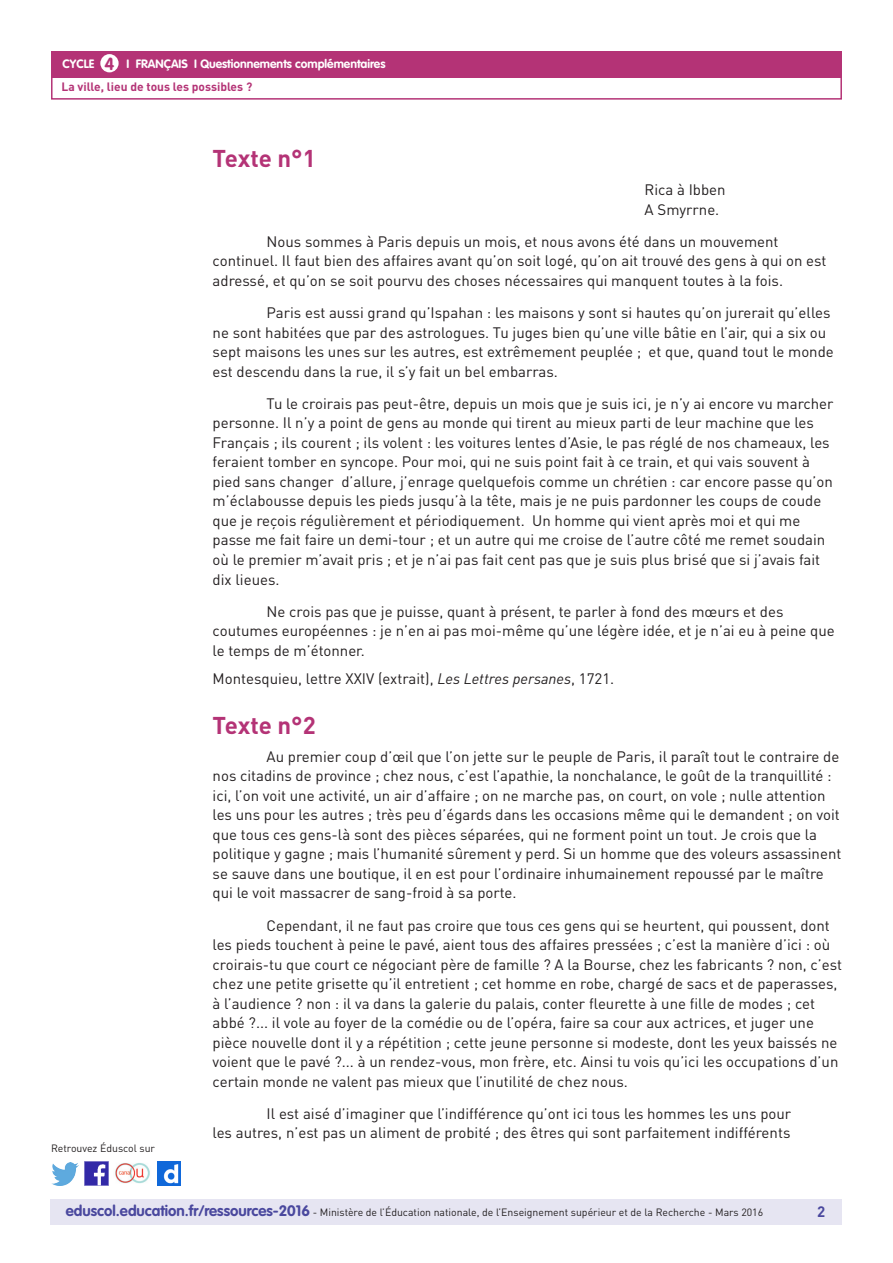
<style>
.page{position:relative;width:893px;height:1263px;background:#fff}
.page>*{position:absolute;margin:0;border:0;box-sizing:border-box;transform-origin:0 0}
._03_Titre_de_niveau{font:700 24px "DIN Pro";letter-spacing:-.005em;color:#b43376}
.t1{font:700 17.25px "VAG Rounded Std";color:#b43376}
._06_Texte_courant{font:15px/19.5px "DIN Pro";color:#231f20}
.t2{font:700 15px "DIN Pro";color:#4a489e}
.t3{font:700 12px "VAG Rounded Std";color:#fff}
.t4{font:700 12px "DIN Pro";color:#b43376}
.t5{font:10.5px "DIN Pro";color:#231f20}
.s1{font-style:italic}
.s2{font-family:"VAG Rounded Std";font-weight:700;font-size:15px;color:#4a489e}
</style>
<div class="page">
<div style="left:50px;top:1199px;width:791px;height:26px;background:#e6e5f2"></div>
<div style="left:51px;top:51px;width:791px;height:27px;background:#b43376"></div>
<div style="left:100px;top:54px;width:19px;height:18px;background:#fff;border-radius:50%"></div>
<div style="left:51px;top:75px;width:791px;height:25px;border:2px solid #b43376"></div>
<img style="left:85px;top:1162px;width:23px;height:23px">
<img style="left:51px;top:1163px;width:28px;height:22px">
<img style="left:158px;top:1162px;width:22px;height:23px">
<img style="left:115px;top:1163px;width:35px;height:21px">
<p class="t1" style="left:105px;top:53px;width:11px">4</p>
<p class="t4" style="left:61px;top:79px;width:192px">La ville, lieu de tous les possibles ?</p>
<p class="t3" style="left:63px;top:57px;width:33px">CYCLE</p>
<p class="t3" style="left:127px;top:57px;width:260px">I FRANÇAIS I Questionnements complémentaires</p>
<p class="t5" style="left:51px;top:1141px;width:106px">Retrouvez Éduscol sur</p>
<p class="_03_Titre_de_niveau" style="left:213px;top:143px;width:105px">Texte n°1</p>
<p class="_06_Texte_courant" style="left:645px;top:180px;width:83px">Rica à Ibben</p>
<p class="_06_Texte_courant" style="left:645px;top:199px;width:76px">A Smyrrne.</p>
<p class="_06_Texte_courant" style="left:213px;top:231px;width:615px;text-indent:54px">Nous sommes à Paris depuis un mois, et nous avons été dans un mouvement continuel. Il faut bien des affaires avant qu’on soit logé, qu’on ait trouvé des gens à qui on est adressé, et qu’on se soit pourvu des choses nécessaires qui manquent toutes à la fois.</p>
<p class="_06_Texte_courant" style="left:213px;top:303px;width:623px;text-indent:54px">Paris est aussi grand qu’Ispahan : les maisons y sont si hautes qu’on jurerait qu’elles ne sont habitées que par des astrologues. Tu juges bien qu’une ville bâtie en l’air, qui a six ou sept maisons les unes sur les autres, est extrêmement peuplée ; et que, quand tout le monde est descendu dans la rue, il s’y fait un bel embarras.</p>
<p class="_06_Texte_courant" style="left:213px;top:393px;width:622px;text-indent:54px">Tu le croirais pas peut-être, depuis un mois que je suis ici, je n’y ai encore vu marcher personne. Il n’y a point de gens au monde qui tirent au mieux parti de leur machine que les Français ; ils courent ; ils volent : les voitures lentes d’Asie, le pas réglé de nos chameaux, les feraient tomber en syncope. Pour moi, qui ne suis point fait à ce train, et qui vais souvent à pied sans changer d’allure, j’enrage quelquefois comme un chrétien : car encore passe qu’on m’éclabousse depuis les pieds jusqu’à la tête, mais je ne puis pardonner les coups de coude que je reçois régulièrement et périodiquement. Un homme qui vient après moi et qui me passe me fait faire un demi-tour ; et un autre qui me croise de l’autre côté me remet soudain où le premier m’avait pris ; et je n’ai pas fait cent pas que je suis plus brisé que si j’avais fait dix lieues.</p>
<p class="_06_Texte_courant" style="left:213px;top:601px;width:624px;text-indent:54px">Ne crois pas que je puisse, quant à présent, te parler à fond des mœurs et des coutumes européennes : je n’en ai pas moi-même qu’une légère idée, et je n’ai eu à peine que le temps de m’étonner.</p>
<p class="_06_Texte_courant" style="left:213px;top:668px;width:403px">Montesquieu, lettre XXIV (extrait), <span class="s1">Les Lettres persanes</span>, 1721.</p>
<p class="_03_Titre_de_niveau" style="left:213px;top:709px;width:105px">Texte n°2</p>
<p class="_06_Texte_courant" style="left:213px;top:746px;width:630px;text-indent:54px">Au premier coup d’œil que l’on jette sur le peuple de Paris, il paraît tout le contraire de nos citadins de province ; chez nous, c’est l’apathie, la nonchalance, le goût de la tranquillité : ici, l’on voit une activité, un air d’affaire ; on ne marche pas, on court, on vole ; nulle attention les uns pour les autres ; très peu d’égards dans les occasions même qui le demandent ; on voit que tous ces gens-là sont des pièces séparées, qui ne forment point un tout. Je crois que la politique y gagne ; mais l’humanité sûrement y perd. Si un homme que des voleurs assassinent se sauve dans une boutique, il en est pour l’ordinaire inhumainement repoussé par le maître qui le voit massacrer de sang-froid à sa porte.</p>
<p class="_06_Texte_courant" style="left:213px;top:915px;width:631px;text-indent:54px">Cependant, il ne faut pas croire que tous ces gens qui se heurtent, qui poussent, dont les pieds touchent à peine le pavé, aient tous des affaires pressées ; c’est la manière d’ici : où croirais-tu que court ce négociant père de famille ? A la Bourse, chez les fabricants ? non, c’est chez une petite grisette qu’il entretient ; cet homme en robe, chargé de sacs et de paperasses, à l’audience ? non : il va dans la galerie du palais, conter fleurette à une fille de modes ; cet abbé ?... il vole au foyer de la comédie ou de l’opéra, faire sa cour aux actrices, et juger une pièce nouvelle dont il y a répétition ; cette jeune personne si modeste, dont les yeux baissés ne voient que le pavé ?... à un rendez-vous, mon frère, etc. Ainsi tu vois qu’ici les occupations d’un certain monde ne valent pas mieux que l’inutilité de chez nous.</p>
<p class="_06_Texte_courant" style="left:213px;top:1103px;width:580px;text-align:right">Il est aisé d’imaginer que l’indifférence qu’ont ici tous les hommes les uns pour<br>les autres, n’est pas un aliment de probité ; des êtres qui sont parfaitement indifférents</p>
<p class="t5" style="left:66px;top:1205px;width:699px"><span class="s2">eduscol.education.fr/ressources-2016</span> - Ministère de l’Éducation nationale, de l’Enseignement supérieur et de la Recherche - Mars 2016</p>
<p class="t2" style="left:817px;top:1201px;width:10px">2</p>
</div>
